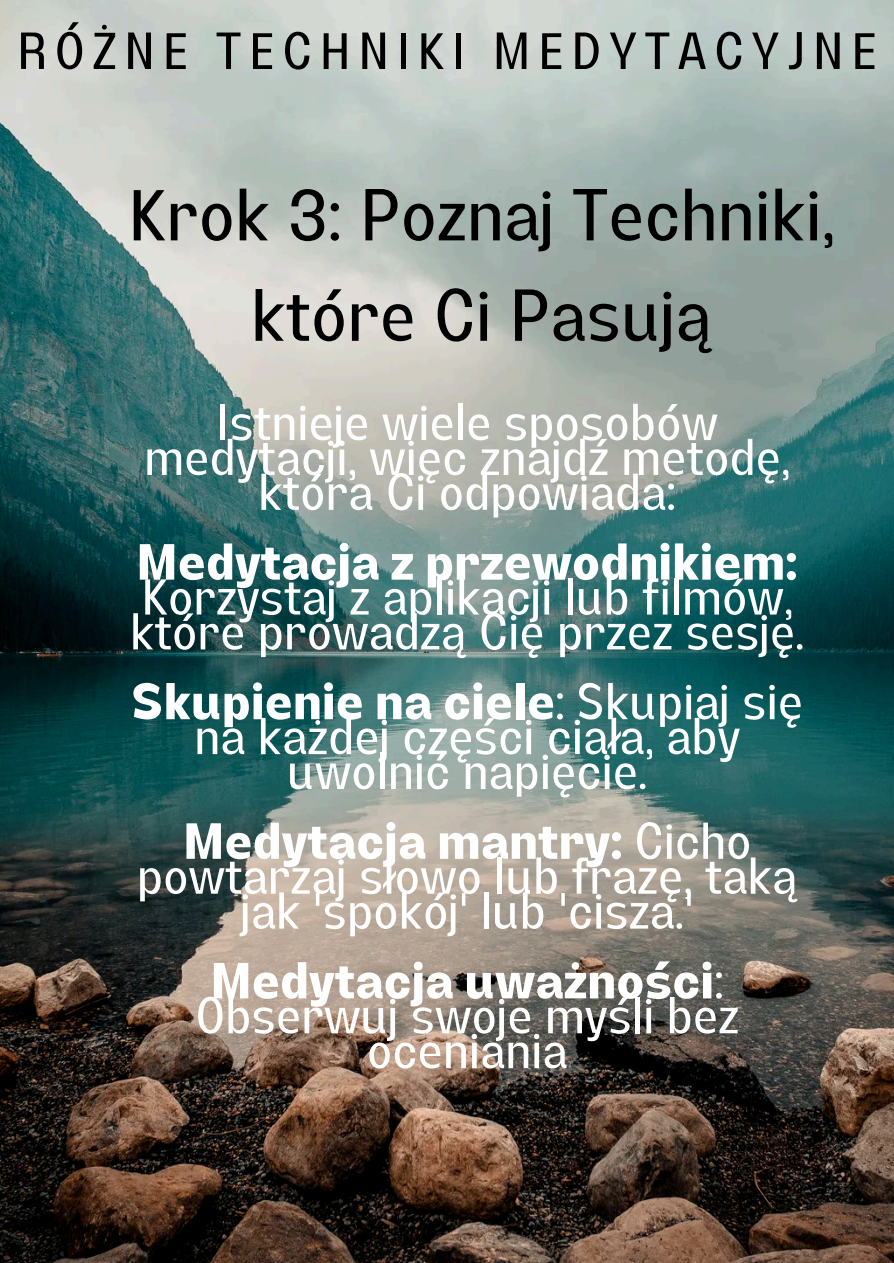
<style>
.page{position:relative;width:894px;height:1263px;background:#fff}
.page>*{position:absolute;margin:0;border:0;box-sizing:border-box;transform-origin:0 0}
.t1{font:71.85px/100.4px "Lazord";color:#000;text-align:center}
.t2{font:51px "Lazord";letter-spacing:.15em;color:#000}
.t3{font:50.25px "Lazord";color:#fff}
.t4{font:700 50.25px "Lazord";color:#fff}
.s1{font-weight:400}
</style>
<div class="page">
<img style="left:0;top:0;width:893px;height:1262px">
<p class="t2" style="left:17px;top:32px;width:861px">RÓŻNE TECHNIKI MEDYTACYJNE</p>
<p class="t1" style="left:128px;top:174px;width:708px">Krok 3: Poznaj Techniki, które Ci Pasują</p>
<h2 class="t3" style="left:216px;top:403px;width:503px">Istnieje wiele sposobów</h2>
<h2 class="t3" style="left:144px;top:438px;width:647px">medytacji, więc znajdź metodę,</h2>
<h2 class="t3" style="left:258px;top:473px;width:419px">która Ci odpowiada:</h2>
<h1 class="t4" style="left:136px;top:543px;width:663px">Medytacja z przewodnikiem:</h1>
<h1 class="t3" style="left:141px;top:578px;width:653px">Korzystaj z aplikacji lub filmów,</h1>
<h1 class="t3" style="left:130px;top:613px;width:675px">które prowadzą Cię przez sesję.</h1>
<p class="t4" style="left:131px;top:682px;width:673px">Skupienie na ciele<span class="s1">: Skupiaj się</span></p>
<p class="t3" style="left:194px;top:717px;width:547px">na każdej części ciała, aby</p>
<p class="t3" style="left:287px;top:752px;width:361px">uwolnić napięcie.</p>
<p class="t4" style="left:183px;top:822px;width:570px">Medytacja mantry: <span class="s1">Cicho</span></p>
<p class="t3" style="left:137px;top:857px;width:662px">powtarzaj słowo lub frazę, taką</p>
<p class="t3" style="left:240px;top:892px;width:454px">jak 'spokój' lub 'cisza.'</p>
<p class="t4" style="left:210px;top:961px;width:515px">Medytacja uważności<span class="s1">:</span></p>
<p class="t3" style="left:195px;top:996px;width:545px">Obserwuj swoje myśli bez</p>
<p class="t3" style="left:367px;top:1031px;width:202px">oceniania</p>
</div>
